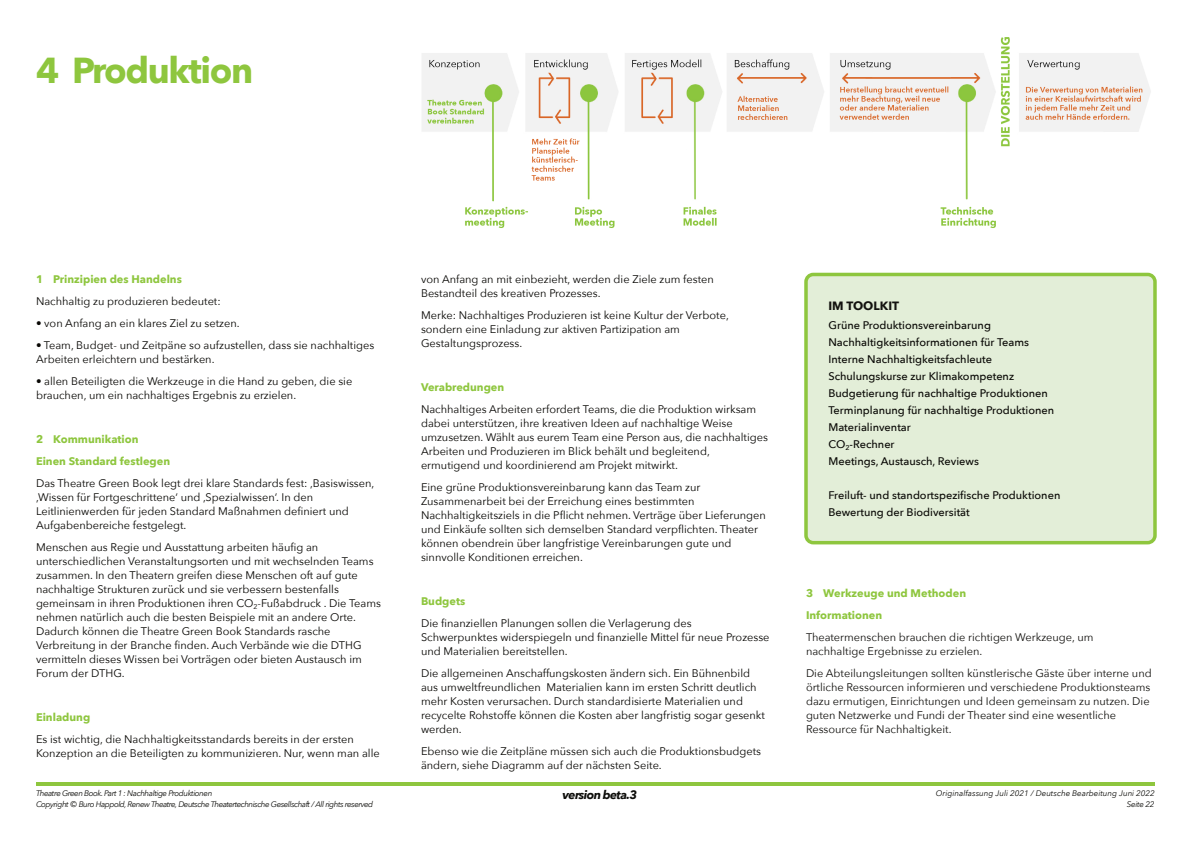
<style>
.page{position:relative;width:1191px;height:843px;background:#fff}
.page>*{position:absolute;margin:0;border:0;box-sizing:border-box;transform-origin:0 0}
.t1{font:700 36px "Avenir Next";letter-spacing:-.04em;color:#8ec63e}
.t2{font:italic 700 12px "Avenir Next";letter-spacing:-.05em;color:#0d0d0a}
.t3{font:700 12px "Avenir Next";color:#13120f}
.t4{font:11px/14px "Avenir Next";color:#080704}
.t5{font:11px/14px "Avenir Next";color:#13120f}
.t6{font:500 11px/17px "Avenir Next";color:#080704}
.t7{font:700 11px/22px "Avenir Next";color:#8ec63e}
.t8{font:italic 8px "Avenir Next";letter-spacing:-.06em;color:#0d0d0a}
.t9{font:italic 8px "Avenir Next";color:#0d0d0a}
</style>
<div class="page">
<img style="left:422px;top:37px;width:729px;height:191px">
<hr style="left:36px;top:782px;width:1119px;height:3px;background:#8ec63e">
<div style="left:804px;top:272px;width:352px;height:272px;background:#e3eed8;border:4px solid #8ec63e;border-radius:7px"></div>
<h1 class="t1" style="left:36px;top:47px;width:219px">4 Produktion</h1>
<p class="t7" style="left:36px;top:268px;width:147px">1 Prinzipien des Handelns</p>
<p class="t4" style="left:36px;top:294px;width:186px">Nachhaltig zu produzieren bedeutet:</p>
<p class="t4" style="left:36px;top:316px;width:205px">• von Anfang an ein klares Ziel zu setzen.</p>
<p class="t4" style="left:36px;top:338px;width:340px">• Team, Budget- und Zeitpäne so aufzustellen, dass sie nachhaltiges<br>Arbeiten erleichtern und bestärken.</p>
<p class="t4" style="left:36px;top:374px;width:318px">• allen Beteiligten die Werkzeuge in die Hand zu geben, die sie brauchen, um ein nachhaltiges Ergebnis zu erzielen.</p>
<p class="t7" style="left:36px;top:428px;width:136px">2 Kommunikation<br>Einen Standard festlegen</p>
<p class="t4" style="left:36px;top:476px;width:340px">Das Theatre Green Book legt drei klare Standards fest: ‚Basiswissen, ‚Wissen für Fortgeschrittene‘ und ‚Spezialwissen‘. In den Leitlinienwerden für jeden Standard Maßnahmen definiert und Aufgabenbereiche festgelegt.</p>
<p class="t4" style="left:36px;top:540px;width:346px">Menschen aus Regie und Ausstattung arbeiten häufig an unterschiedlichen Veranstaltungsorten und mit wechselnden Teams zusammen. In den Theatern greifen diese Menschen oft auf gute nachhaltige Strukturen zurück und sie verbessern bestenfalls gemeinsam in ihren Produktionen ihren CO<sub>2</sub>-Fußabdruck . Die Teams nehmen natürlich auch die besten Beispiele mit an andere Orte.<br>Dadurch können die Theatre Green Book Standards rasche Verbreitung in der Branche finden. Auch Verbände wie die DTHG vermitteln dieses Wissen bei Vorträgen oder bieten Austausch im Forum der DTHG.</p>
<p class="t7" style="left:36px;top:706px;width:56px">Einladung</p>
<p class="t4" style="left:36px;top:732px;width:345px">Es ist wichtig, die Nachhaltigkeitsstandards bereits in der ersten<br>Konzeption an die Beteiligten zu kommunizieren. Nur, wenn man alle</p>
<p class="t4" style="left:421px;top:272px;width:294px">von Anfang an mit einbezieht, werden die Ziele zum festen<br>Bestandteil des kreativen Prozesses.</p>
<p class="t4" style="left:421px;top:308px;width:309px">Merke: Nachhaltiges Produzieren ist keine Kultur der Verbote, sondern eine Einladung zur aktiven Partizipation am<br>Gestaltungsprozess.</p>
<p class="t7" style="left:421px;top:376px;width:85px">Verabredungen</p>
<p class="t4" style="left:421px;top:402px;width:348px">Nachhaltiges Arbeiten erfordert Teams, die die Produktion wirksam dabei unterstützen, ihre kreativen Ideen auf nachhaltige Weise umzusetzen. Wählt aus eurem Team eine Person aus, die nachhaltiges Arbeiten und Produzieren im Blick behält und begleitend, ermutigend und koordinierend am Projekt mitwirkt.</p>
<p class="t4" style="left:421px;top:480px;width:346px">Eine grüne Produktionsvereinbarung kann das Team zur Zusammenarbeit bei der Erreichung eines bestimmten Nachhaltigkeitsziels in die Pflicht nehmen. Verträge über Lieferungen und Einkäufe sollten sich demselben Standard verpflichten. Theater können obendrein über langfristige Vereinbarungen gute und sinnvolle Konditionen erreichen.</p>
<p class="t7" style="left:421px;top:590px;width:46px">Budgets</p>
<p class="t4" style="left:421px;top:616px;width:350px">Die finanziellen Planungen sollen die Verlagerung des<br>Schwerpunktes widerspiegeln und finanzielle Mittel für neue Prozesse und Materialien bereitstellen.</p>
<p class="t4" style="left:421px;top:666px;width:345px">Die allgemeinen Anschaffungskosten ändern sich. Ein Bühnenbild aus umweltfreundlichen Materialien kann im ersten Schritt deutlich mehr Kosten verursachen. Durch standardisierte Materialien und recycelte Rohstoffe können die Kosten aber langfristig sogar gesenkt werden.</p>
<p class="t4" style="left:421px;top:744px;width:342px">Ebenso wie die Zeitpläne müssen sich auch die Produktionsbudgets ändern, siehe Diagramm auf der nächsten Seite.</p>
<p class="t3" style="left:828px;top:298px;width:72px">IM TOOLKIT</p>
<p class="t6" style="left:828px;top:316px;width:227px">Grüne Produktionsvereinbarung Nachhaltigkeitsinformationen für Teams Interne Nachhaltigkeitsfachleute Schulungskurse zur Klimakompetenz Budgetierung für nachhaltige Produktionen Terminplanung für nachhaltige Produktionen Materialinventar<br>CO<sub>2</sub>-Rechner<br>Meetings, Austausch, Reviews</p>
<p class="t6" style="left:828px;top:486px;width:233px">Freiluft- und standortspezifische Produktionen<br>Bewertung der Biodiversität</p>
<p class="t7" style="left:806px;top:582px;width:162px">3 Werkzeuge und Methoden<br>Informationen</p>
<p class="t5" style="left:806px;top:630px;width:289px">Theatermenschen brauchen die richtigen Werkzeuge, um nachhaltige Ergebnisse zu erzielen.</p>
<p class="t5" style="left:806px;top:666px;width:347px">Die Abteilungsleitungen sollten künstlerische Gäste über interne und örtliche Ressourcen informieren und verschiedene Produktionsteams dazu ermutigen, Einrichtungen und Ideen gemeinsam zu nutzen. Die guten Netzwerke und Fundi der Theater sind eine wesentliche Ressource für Nachhaltigkeit.</p>
<p class="t8" style="left:36px;top:787px;width:178px">Theatre Green Book. Part 1 : Nachhaltige Produktionen</p>
<p class="t2" style="left:562px;top:786px;width:76px">version beta.3</p>
<p class="t9" style="left:936px;top:787px;width:221px">Originalfassung Juli 2021 / Deutsche Bearbeitung Juni 2022</p>
<p class="t8" style="left:36px;top:798px;width:339px">Copyright © Buro Happold, Renew Theatre, Deutsche Theatertechnische Gesellschaft / All rights reserved</p>
<p class="t8" style="left:1127px;top:798px;width:29px">Seite 22</p>
</div>
